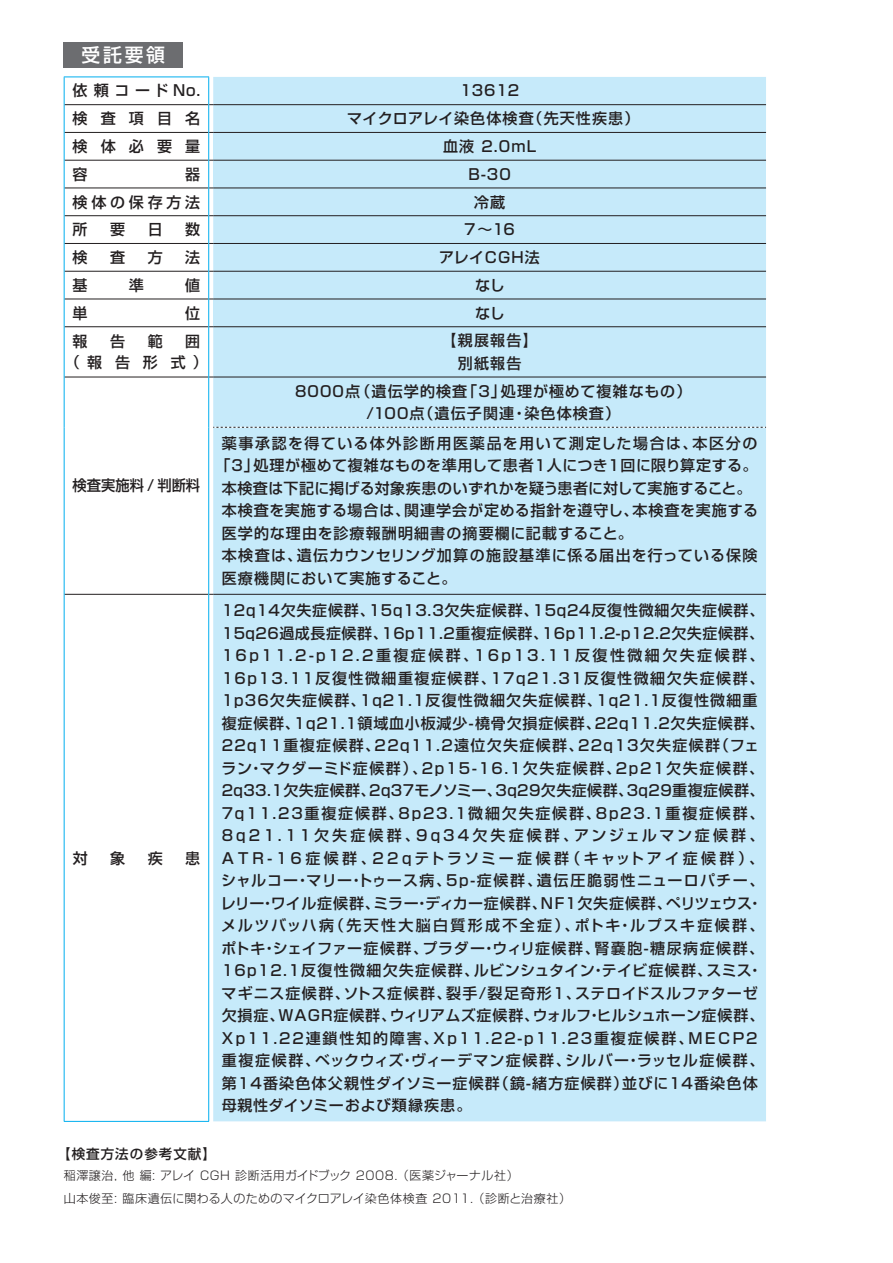
<style>
.page{position:relative;width:893px;height:1263px;background:#fff}
.page>*{position:absolute;margin:0;border:0;box-sizing:border-box;transform-origin:0 0}
.t1{font:500 18.75px "Shin Go Pro";color:#fff}
.t2{font:500 15px/22.5px "Shin Go Pro";letter-spacing:.075em;color:#231f20;text-align:center}
.t3{font:500 15px "Shin Go Pro";letter-spacing:.04em;color:#231f20}
.t4{font:500 15px "Shin Go Pro";letter-spacing:.02em;color:#231f20}
.t5{font:500 15px "Shin Go Pro";letter-spacing:.115em;color:#231f20}
.t6{font:500 15px "Shin Go Pro";color:#231f20;scale:.95 1}
.t7{font:500 15px "Shin Go Pro";letter-spacing:.345em;color:#231f20}
.t8{font:500 15px "Shin Go Pro";letter-spacing:.25em;color:#231f20}
.t9{font:500 13.5px "Shin Go Pro";letter-spacing:.075em;color:#231f20}
.t10{font:300 12px/22.5px "Shin Go Pro";letter-spacing:.04em;color:#231f20}
</style>
<div class="page">
<div style="left:64px;top:43px;width:119px;height:25px;background:#6c6d70"></div>
<div style="left:213px;top:77px;width:553px;height:300px;background:#c6eafa"></div>
<div style="left:213px;top:132px;width:553px;height:28px;background:#c6eafa"></div>
<div style="left:213px;top:160px;width:553px;height:28px;background:#c6eafa"></div>
<div style="left:213px;top:299px;width:553px;height:28px;background:#c6eafa"></div>
<div style="left:213px;top:378px;width:553px;height:743px;background:#c6eafa"></div>
<hr style="left:65px;top:104px;width:143px;height:1px;background:#231f20">
<hr style="left:213px;top:104px;width:553px;height:1px;background:#231f20">
<hr style="left:65px;top:132px;width:143px;height:1px;background:#231f20">
<hr style="left:213px;top:132px;width:553px;height:1px;background:#231f20">
<hr style="left:65px;top:160px;width:143px;height:1px;background:#231f20">
<hr style="left:213px;top:160px;width:553px;height:1px;background:#231f20">
<hr style="left:65px;top:188px;width:143px;height:1px;background:#231f20">
<hr style="left:213px;top:188px;width:553px;height:1px;background:#231f20">
<hr style="left:65px;top:215px;width:143px;height:1px;background:#231f20">
<hr style="left:213px;top:215px;width:553px;height:1px;background:#231f20">
<hr style="left:65px;top:243px;width:143px;height:1px;background:#231f20">
<hr style="left:213px;top:243px;width:553px;height:1px;background:#231f20">
<hr style="left:65px;top:271px;width:143px;height:1px;background:#231f20">
<hr style="left:213px;top:271px;width:553px;height:1px;background:#231f20">
<hr style="left:65px;top:299px;width:143px;height:1px;background:#231f20">
<hr style="left:213px;top:299px;width:553px;height:1px;background:#231f20">
<hr style="left:65px;top:326px;width:143px;height:1px;background:#231f20">
<hr style="left:213px;top:326px;width:553px;height:1px;background:#231f20">
<hr style="left:65px;top:377px;width:143px;height:1px;background:#231f20">
<hr style="left:213px;top:377px;width:553px;height:1px;background:#231f20">
<hr style="left:65px;top:594px;width:143px;height:1px;background:#231f20">
<hr style="left:213px;top:594px;width:553px;height:1px;background:#231f20">
<svg style="left:213px;top:427px;width:553px;height:1px"></svg>
<hr style="left:64px;top:77px;width:145px;height:1px;background:#00aeef">
<svg style="left:64px;top:77px;width:1px;height:250px"></svg>
<svg style="left:208px;top:77px;width:5px;height:250px"></svg>
<hr style="left:64px;top:327px;width:1px;height:50px;background:#00aeef">
<hr style="left:208px;top:327px;width:1px;height:50px;background:#00aeef">
<hr style="left:64px;top:377px;width:1px;height:50px;background:#00aeef">
<hr style="left:208px;top:377px;width:1px;height:50px;background:#00aeef">
<hr style="left:64px;top:427px;width:1px;height:167px;background:#00aeef">
<hr style="left:208px;top:427px;width:1px;height:167px;background:#00aeef">
<hr style="left:64px;top:594px;width:1px;height:527px;background:#00aeef">
<hr style="left:208px;top:594px;width:1px;height:527px;background:#00aeef">
<hr style="left:64px;top:1121px;width:145px;height:1px;background:#00aeef">
<p class="t1" style="left:82px;top:40px;width:85px">受託要領</p>
<p class="t7" style="left:73px;top:78px;width:129px">依頼コードNo.</p>
<p class="t2" style="left:460px;top:78px;width:61px">13612</p>
<p class="t2" style="left:73px;top:105px;width:129px">検査項目名</p>
<p class="t2" style="left:347px;top:105px;width:294px">マイクロアレイ染色体検査（先天性疾患）</p>
<p class="t2" style="left:73px;top:133px;width:129px">検体必要量</p>
<p class="t2" style="left:443px;top:133px;width:95px">血液 2.0mL</p>
<p class="t2" style="left:73px;top:161px;width:16px">容</p>
<p class="t2" style="left:185px;top:161px;width:16px">器</p>
<p class="t2" style="left:468px;top:161px;width:44px">B-30</p>
<p class="t8" style="left:73px;top:189px;width:129px">検体の保存方法</p>
<p class="t2" style="left:474px;top:189px;width:33px">冷蔵</p>
<p class="t2" style="left:73px;top:216px;width:16px">所</p>
<p class="t2" style="left:110px;top:216px;width:16px">要</p>
<p class="t2" style="left:148px;top:216px;width:16px">日</p>
<p class="t2" style="left:185px;top:216px;width:16px">数</p>
<p class="t2" style="left:464px;top:216px;width:52px">7～16</p>
<p class="t2" style="left:73px;top:244px;width:16px">検</p>
<p class="t2" style="left:110px;top:244px;width:16px">査</p>
<p class="t2" style="left:148px;top:244px;width:16px">方</p>
<p class="t2" style="left:185px;top:244px;width:16px">法</p>
<p class="t2" style="left:439px;top:244px;width:102px">アレイCGH法</p>
<p class="t2" style="left:73px;top:272px;width:16px">基</p>
<p class="t2" style="left:129px;top:272px;width:16px">準</p>
<p class="t2" style="left:185px;top:272px;width:16px">値</p>
<p class="t2" style="left:475px;top:272px;width:31px">なし</p>
<p class="t2" style="left:73px;top:300px;width:16px">単</p>
<p class="t2" style="left:185px;top:300px;width:16px">位</p>
<p class="t2" style="left:475px;top:300px;width:31px">なし</p>
<p class="t2" style="left:73px;top:328px;width:16px">報</p>
<p class="t2" style="left:110px;top:328px;width:16px">告</p>
<p class="t2" style="left:148px;top:328px;width:16px">範</p>
<p class="t2" style="left:73px;top:329px;width:129px;line-height:21px;text-align:right">囲<br>（報告形式）</p>
<p class="t2" style="left:442px;top:327px;width:98px">【親展報告】別紙報告</p>
<p class="t6" style="left:73px;top:473px;width:136px">検査実施料 / 判断料</p>
<p class="t2" style="left:73px;top:845px;width:16px">対</p>
<p class="t2" style="left:110px;top:845px;width:16px">象</p>
<p class="t2" style="left:148px;top:845px;width:16px">疾</p>
<p class="t2" style="left:185px;top:845px;width:16px">患</p>
<p class="t2" style="left:295px;top:378px;width:398px">8000点（遺伝学的検査「3」処理が極めて複雑なもの）/100点（遺伝子関連・染色体検査）</p>
<p class="t5" style="left:222px;top:431px;width:537px">薬事承認を得ている体外診断用医薬品を用いて測定した場合は、本区分の</p>
<p class="t3" style="left:216px;top:453px;width:543px">「3」処理が極めて複雑なものを準用して患者1人につき1回に限り算定する。</p>
<p class="t4" style="left:222px;top:476px;width:531px">本検査は下記に掲げる対象疾患のいずれかを疑う患者に対して実施すること。</p>
<p class="t2" style="left:222px;top:498px;width:538px">本検査を実施する場合は、関連学会が定める指針を遵守し、本検査を実施する</p>
<p class="t2" style="left:222px;top:520px;width:413px">医学的な理由を診療報酬明細書の摘要欄に記載すること。</p>
<p class="t2" style="left:222px;top:543px;width:537px">本検査は、遺伝カウンセリング加算の施設基準に係る届出を行っている保険</p>
<p class="t2" style="left:222px;top:565px;width:236px">医療機関において実施すること。</p>
<p class="t2" style="left:221px;top:597px;width:545px;text-align:left">12q14欠失症候群、15q13.3欠失症候群、15q24反復性微細欠失症候群、15q26過成長症候群、16p11.2重複症候群、16p11.2-p12.2欠失症候群、16p11.2-p12.2重複症候群、16p13.11反復性微細欠失症候群、16p13.11反復性微細重複症候群、17q21.31反復性微細欠失症候群、1p36欠失症候群、1q21.1反復性微細欠失症候群、1q21.1反復性微細重複症候群、1q21.1領域血小板減少-橈骨欠損症候群、22q11.2欠失症候群、22q11重複症候群、22q11.2遠位欠失症候群、22q13欠失症候群（フェラン・マクダーミド症候群）、2p15-16.1欠失症候群、2p21欠失症候群、2q33.1欠失症候群、2q37モノソミー、3q29欠失症候群、3q29重複症候群、7q11.23重複症候群、8p23.1微細欠失症候群、8p23.1重複症候群、8q21.11欠失症候群、9q34欠失症候群、アンジェルマン症候群、ATR-16症候群、22qテトラソミー症候群（キャットアイ症候群）、シャルコー・マリー・トゥース病、5p-症候群、遺伝圧脆弱性ニューロパチー、レリー・ワイル症候群、ミラー・ディカー症候群、NF1欠失症候群、ペリツェウス・メルツバッハ病（先天性大脳白質形成不全症）、ポトキ・ルプスキ症候群、ポトキ・シェイファー症候群、プラダー・ウィリ症候群、腎嚢胞-糖尿病症候群、16p12.1反復性微細欠失症候群、ルビンシュタイン・テイビ症候群、スミス・マギニス症候群、ソトス症候群、裂手/裂足奇形1、ステロイドスルファターゼ欠損症、WAGR症候群、ウィリアムズ症候群、ウォルフ・ヒルシュホーン症候群、Xp11.22連鎖性知的障害、Xp11.22-p11.23重複症候群、MECP2重複症候群、ベックウィズ・ヴィーデマン症候群、シルバー・ラッセル症候群、第14番染色体父親性ダイソミー症候群（鏡-緒方症候群）並びに14番染色体母親性ダイソミーおよび類縁疾患。</p>
<p class="t9" style="left:57px;top:1143px;width:161px">【検査方法の参考文献】</p>
<p class="t10" style="left:64px;top:1163px;width:509px">稲澤譲治, 他 編: アレイ CGH 診断活用ガイドブック 2008. （医薬ジャーナル社）<br>山本俊至: 臨床遺伝に関わる人のためのマイクロアレイ染色体検査 2011. （診断と治療社）</p>
</div>
